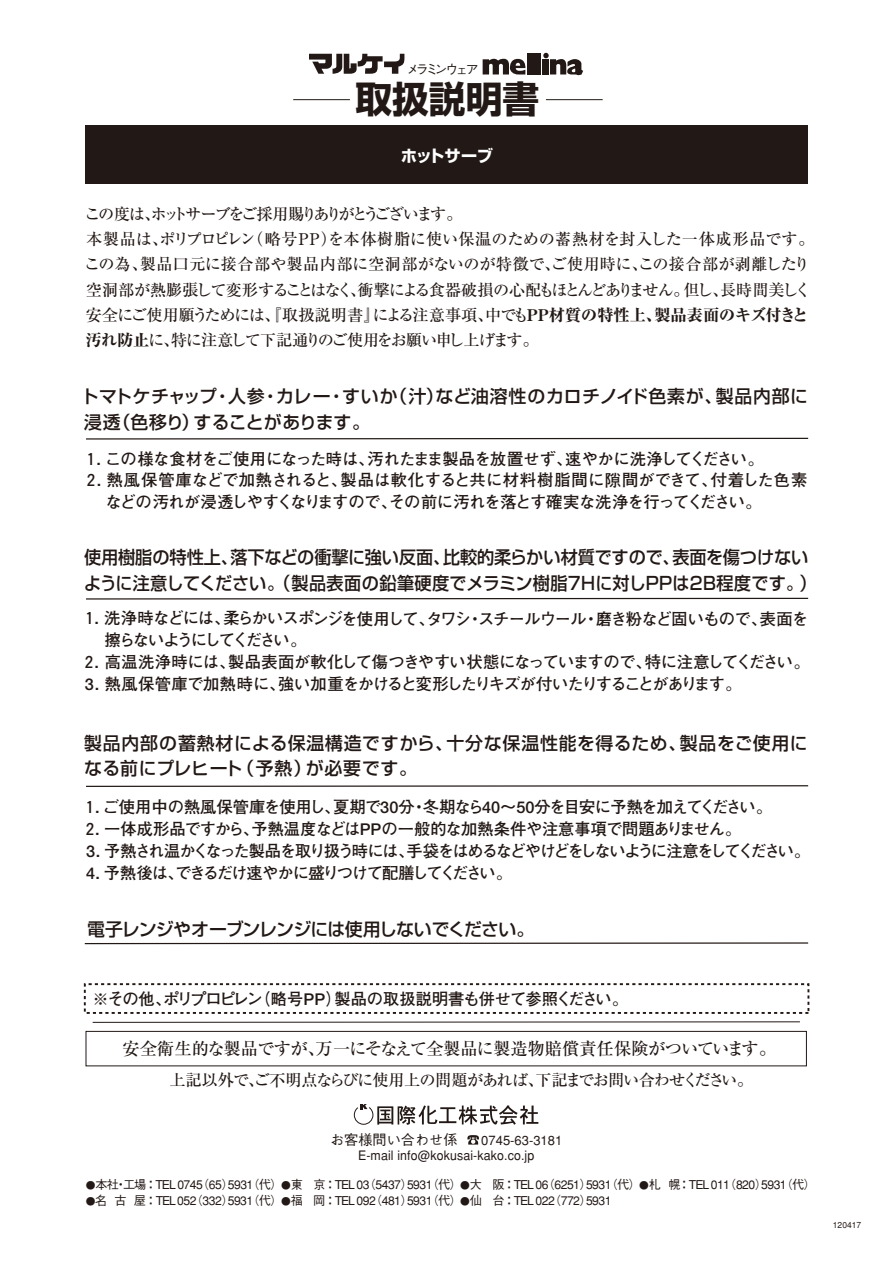
<style>
.page{position:relative;width:893px;height:1263px;background:#fff}
.page>*{position:absolute;margin:0;border:0;box-sizing:border-box;transform-origin:0 0}
.t1{font:700 36.75px "Shin Go";color:#221815}
.t2{font:500 17.85px/25.7px "Shin Go";color:#221815;scale:.96 1}
.t3{font:500 17.85px/25.7px "Shin Go";letter-spacing:.025em;color:#221815}
.t4{font:500 17.85px/25.7px "Shin Go";letter-spacing:.045em;color:#221815}
.t5{font:500 17.85px "Shin Go";letter-spacing:-.04em;color:#221815}
.t6{font:500 17.25px "Ryumin";letter-spacing:-.02em;color:#221815}
.t7{font:700 16.35px/21.9px "Futo Go B101";letter-spacing:-.025em;color:#221815}
.t8{font:700 16.35px "Futo Go B101";letter-spacing:-.055em;color:#221815}
.t9{font:700 16.35px/21.9px "Futo Go B101";letter-spacing:-.075em;color:#221815}
.t10{font:700 16.35px "Futo Go B101";letter-spacing:-.12em;color:#221815}
.t11{font:700 16.35px "Futo Go B101";letter-spacing:-.015em;color:#221815}
.t12{font:700 16.35px "Futo Go B101";letter-spacing:-.01em;color:#221815}
.t13{font:700 16.35px "Futo Go B101";letter-spacing:-.1em;color:#221815}
.t14{font:700 16.35px "Shin Go";letter-spacing:-.03em;color:#fff}
.t15{font:500 16.2px/25.3px "Ryumin";letter-spacing:-.04em;color:#221815}
.t16{font:500 14.1px "Gothic BBB";color:#221815}
.t17{font:500 13.05px "Gothic BBB";letter-spacing:.01em;color:#221815;scale:.95 1}
.t18{font:500 13.05px "Gothic BBB";letter-spacing:.01em;color:#221815}
.t19{font:500 12.75px "Gothic BBB";letter-spacing:-.225em;color:#221815}
.t20{font:500 12.15px "Gothic BBB";letter-spacing:-.045em;color:#221815}
.t21{font:500 8.55px "Gothic BBB";color:#221815}
.s1{font-weight:800}
.s2{font-size:9.75px}
</style>
<div class="page">
<svg style="left:86px;top:437px;width:723px;height:3px"></svg>
<svg style="left:86px;top:597px;width:723px;height:3px"></svg>
<svg style="left:86px;top:785px;width:723px;height:2px"></svg>
<svg style="left:84px;top:942px;width:725px;height:3px"></svg>
<div style="left:84px;top:983px;width:725px;height:31px;border:2px dashed #221815"></div>
<svg style="left:92px;top:1021px;width:708px;height:2px"></svg>
<hr style="left:546px;top:99px;width:57px;height:1px;background:#221815">
<hr style="left:293px;top:99px;width:57px;height:1px;background:#221815">
<svg style="left:483px;top:59px;width:43px;height:15px"></svg>
<div style="left:535px;top:53px;width:6px;height:21px;background:#221815"></div>
<div style="left:527px;top:53px;width:6px;height:21px;background:#221815"></div>
<svg style="left:543px;top:53px;width:40px;height:23px"></svg>
<svg style="left:309px;top:54px;width:95px;height:20px"></svg>
<div style="left:85px;top:126px;width:722px;height:58px;background:#221815"></div>
<div style="left:86px;top:1031px;width:721px;height:35px;border:1px solid #221815"></div>
<svg style="left:467px;top:1135px;width:12px;height:9px"></svg>
<svg style="left:353px;top:1104px;width:185px;height:21px"></svg>
<p class="t19" style="left:407px;top:62px;width:74px">メラミンウェア</p>
<h1 class="t1" style="left:356px;top:75px;width:185px">取扱説明書</h1>
<p class="t14" style="left:401px;top:145px;width:94px">ホットサーブ</p>
<p class="t15" style="left:84px;top:200px;width:732px">この度は、ホットサーブをご採用賜りありがとうございます。<br>本製品は、ポリプロピレン（略号PP）を本体樹脂に使い保温のための蓄熱材を封入した一体成形品です。この為、製品口元に接合部や製品内部に空洞部がないのが特徴で、ご使用時に、この接合部が剥離したり空洞部が熱膨張して変形することはなく、衝撃による食器破損の心配もほとんどありません。但し、長時間美しく安全にご使用願うためには、『取扱説明書』による注意事項、中でも<span class="s1">PP材質の特性上、製品表面のキズ付きと汚れ防止</span>に、特に注意して下記通りのご使用をお願い申し上げます。</p>
<p class="t3" style="left:81px;top:383px;width:729px">トマトケチャップ・人参・カレー・すいか（汁）など油溶性のカロチノイド色素が、製品内部に浸透（色移り）することがあります。</p>
<p class="t7" style="left:83px;top:448px;width:682px">１. この様な食材をご使用になった時は、汚れたまま製品を放置せず、速やかに洗浄してください。</p>
<p class="t7" style="left:105px;top:469px;width:703px;text-indent:-23px">２. 熱風保管庫などで加熱されると、製品は軟化すると共に材料樹脂間に隙間ができて、付着した色素などの汚れが浸透しやすくなりますので、その前に汚れを落とす確実な洗浄を行ってください。</p>
<p class="t2" style="left:84px;top:544px;width:765px">使用樹脂の特性上、落下などの衝撃に強い反面、比較的柔らかい材質ですので、表面を傷つけないように注意してください。（製品表面の鉛筆硬度でメラミン樹脂7Hに対しPPは2B程度です。）</p>
<p class="t9" style="left:105px;top:607px;width:705px;text-indent:-23px">１. 洗浄時などには、柔らかいスポンジを使用して、タワシ・スチールウール・磨き粉など固いもので、表面を擦らないようにしてください。</p>
<p class="t11" style="left:81px;top:653px;width:730px">２. 高温洗浄時には、製品表面が軟化して傷つきやすい状態になっていますので、特に注意してください。</p>
<p class="t8" style="left:85px;top:675px;width:658px">3. 熱風保管庫で加熱時に、強い加重をかけると変形したりキズが付いたりすることがあります。</p>
<p class="t4" style="left:84px;top:729px;width:725px">製品内部の蓄熱材による保温構造ですから、十分な保温性能を得るため、製品をご使用になる前にプレヒート（予熱）が必要です。</p>
<p class="t8" style="left:82px;top:798px;width:691px">１. ご使用中の熱風保管庫を使用し、夏期で30分・冬期なら40～50分を目安に予熱を加えてください。</p>
<p class="t12" style="left:82px;top:820px;width:660px">２. 一体成形品ですから、予熱温度などはPPの一般的な加熱条件や注意事項で問題ありません。</p>
<p class="t10" style="left:86px;top:841px;width:725px">3. 予熱され温かくなった製品を取り扱う時には、手袋をはめるなどやけどをしないように注意をしてください。</p>
<p class="t13" style="left:86px;top:863px;width:427px">4. 予熱後は、できるだけ速やかに盛りつけて配膳してください。</p>
<p class="t5" style="left:87px;top:917px;width:449px">電子レンジやオーブンレンジには使用しないでください。</p>
<p class="t8" style="left:92px;top:989px;width:537px">※その他、ポリプロピレン（略号PP）製品の取扱説明書も併せて参照ください。</p>
<p class="t6" style="left:123px;top:1038px;width:655px">安全衛生的な製品ですが、万一にそなえて全製品に製造物賠償責任保険がついています。</p>
<p class="t15" style="left:170px;top:1067px;width:585px">上記以外で、ご不明点ならびに使用上の問題があれば、下記までお問い合わせください。</p>
<p class="t16" style="left:330px;top:1132px;width:129px">お客様問い合わせ係</p>
<p class="t18" style="left:481px;top:1132px;width:83px">0745-63-3181</p>
<p class="t17" style="left:358px;top:1148px;width:187px">E-mail info@kokusai-kako.co.jp</p>
<p class="t20" style="left:86px;top:1177px;width:732px"><span class="s2">●</span>本社・工場：TEL 0745（65）5931（代）<span class="s2">●</span>東 京：TEL 03（5437）5931（代）<span class="s2">●</span>大 阪：TEL 06（6251）5931（代）<span class="s2">●</span>札 幌：TEL 011（820）5931（代）</p>
<p class="t20" style="left:86px;top:1194px;width:527px"><span class="s2">●</span>名 古 屋：TEL 052（332）5931（代）<span class="s2">●</span>福 岡：TEL 092（481）5931（代）<span class="s2">●</span>仙 台：TEL 022（772）5931</p>
<p class="t21" style="left:833px;top:1220px;width:30px">120417</p>
</div>
